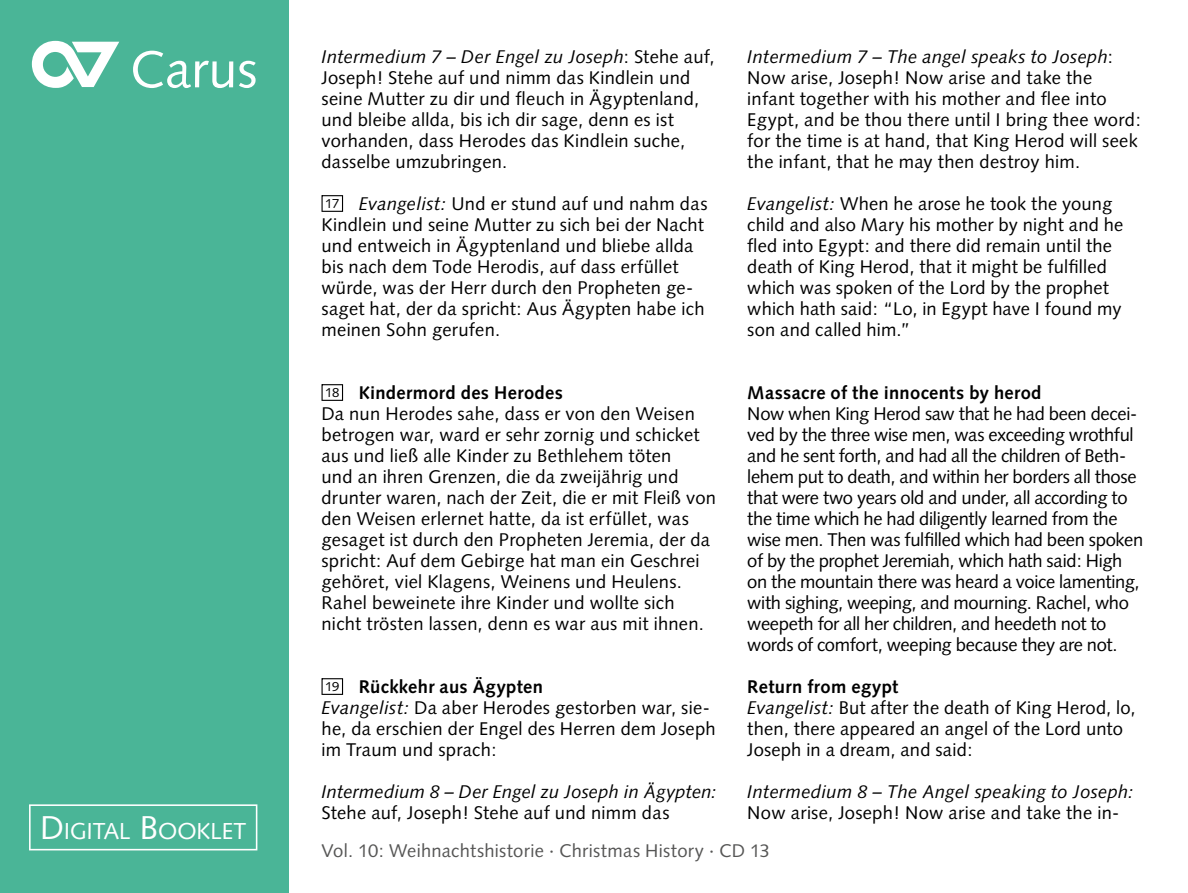
<style>
.page{position:relative;width:1188px;height:893px;background:#fff}
.page>*{position:absolute;margin:0;border:0;box-sizing:border-box;transform-origin:0 0}
.t1{font:51.9px "Syntax";color:#fff}
.t2{font:23.1px "Syntax LTCE";letter-spacing:-.01em;color:#fff}
.t3{font:18.3px/21px "Syntax";letter-spacing:.01em;color:#000}
.t4{font:18.3px/21px "Syntax";letter-spacing:-.015em;color:#000}
.t5{font:italic 18.3px "Syntax LTCE";letter-spacing:.015em;color:#000}
.t6{font:700 18.3px "Syntax LTCE";letter-spacing:.02em;color:#000}
.t7{font:18.3px "Syntax LTCE";letter-spacing:.015em;color:#565655}
.s1{font-family:"Carus Logo"}
.s2{font-style:normal}
.s3{font-family:"Syntax";font-style:normal}
.s4{font-size:13.05px}
.s5{font-family:"Syntax LTCE";font-style:italic}
.s6{font-size:33px}
.s7{font-family:"Syntax";font-weight:400;font-size:13.05px}
</style>
<div class="page">
<div style="left:0;top:0;width:288px;height:893px;background:#4ab597"></div>
<svg style="left:29px;top:804px;width:228px;height:46px"></svg>
<svg style="left:322px;top:195px;width:21px;height:17px"></svg>
<svg style="left:322px;top:384px;width:21px;height:17px"></svg>
<svg style="left:322px;top:678px;width:21px;height:17px"></svg>
<h1 class="t1" style="left:29px;top:39px;width:230px"><span class="s1">C</span>Carus</h1>
<p class="t5" style="left:747px;top:46px;width:367px">Intermedium 7 – The angel speaks to Joseph<span class="s2">:</span></p>
<p class="t5" style="left:322px;top:46px;width:395px">Intermedium 7 – Der Engel zu Joseph<span class="s2">:</span> <span class="s3">Stehe auf,</span></p>
<p class="t3" style="left:322px;top:67px;width:379px">Joseph! Stehe auf und nimm das Kindlein und seine Mutter zu dir und fleuch in Ägyptenland, und bleibe allda, bis ich dir sage, denn es ist vorhanden, dass Herodes das Kindlein suche, dasselbe umzubringen.</p>
<p class="t3" style="left:322px;top:193px;width:387px"><span class="s4">17</span> <span class="s5">Evangelist:</span> Und er stund auf und nahm das Kindlein und seine Mutter zu sich bei der Nacht und entweich in Ägyptenland und bliebe allda bis nach dem Tode Herodis, auf dass erfüllet würde, was der Herr durch den Propheten ge&shy;saget hat, der da spricht: Aus Ägypten habe ich meinen Sohn gerufen.</p>
<p class="t3" style="left:747px;top:67px;width:395px">Now arise, Joseph! Now arise and take the infant together with his mother and flee into Egypt, and be thou there until I bring thee word: for the time is at hand, that King Herod will seek the infant, that he may then destroy him.</p>
<p class="t3" style="left:747px;top:193px;width:378px"><span class="s5">Evangelist:</span> When he arose he took the young child and also Mary his mother by night and he fled into Egypt: and there did remain until the death of King Herod, that it might be fulfilled which was spoken of the Lord by the prophet which hath said: “Lo, in Egypt have I found my son and called him.”</p>
<p class="t2" style="left:40px;top:817px;width:208px"><span class="s6">D</span>IGITAL <span class="s6">B</span>OOKLET</p>
<p class="t6" style="left:747px;top:382px;width:296px">Massacre of the innocents by herod</p>
<p class="t4" style="left:747px;top:403px;width:397px">Now when King Herod saw that he had been decei&shy;ved by the three wise men, was exceeding wroth ful and he sent forth, and had all the child ren of Beth&shy;lehem put to death, and within her borders all those that were two years old and under, all according to the time which he had diligently learned from the wise men. Then was fulfilled which had been spoken of by the prophet Jere miah, which hath said: High on the mountain there was heard a voice lamenting, with sighing, weeping, and mourning. Rachel, who weepeth for all her children, and heedeth not to words of comfort, weeping because they are not.</p>
<p class="t6" style="left:747px;top:676px;width:152px">Return from egypt</p>
<p class="t3" style="left:747px;top:697px;width:390px"><span class="s5">Evangelist:</span> But after the death of King Herod, lo, then, there appeared an angel of the Lord unto<br>Joseph in a dream, and said:</p>
<p class="t5" style="left:747px;top:781px;width:388px">Intermedium 8 – The Angel speaking to Joseph:</p>
<p class="t3" style="left:747px;top:802px;width:374px">Now arise, Joseph! Now arise and take the in-</p>
<p class="t6" style="left:325px;top:382px;width:239px"><span class="s7">18</span> Kindermord des Herodes</p>
<p class="t3" style="left:322px;top:403px;width:396px">Da nun Herodes sahe, dass er von den Weisen betrogen war, ward er sehr zornig und schicket aus und ließ alle Kinder zu Bethlehem töten<br>und an ihren Grenzen, die da zweijährig und drunter waren, nach der Zeit, die er mit Fleiß von den Weisen erlernet hatte, da ist erfüllet, was gesaget ist durch den Propheten Jeremia, der da spricht: Auf dem Gebirge hat man ein Geschrei gehöret, viel Klagens, Weinens und Heulens.<br>Rahel beweinete ihre Kinder und wollte sich nicht trösten lassen, denn es war aus mit ihnen.</p>
<p class="t6" style="left:325px;top:676px;width:219px"><span class="s7">19</span> Rückkehr aus Ägypten</p>
<p class="t3" style="left:322px;top:697px;width:396px"><span class="s5">Evangelist:</span> Da aber Herodes gestorben war, sie&shy;he, da erschien der Engel des Herren dem Joseph im Traum und sprach:</p>
<p class="t5" style="left:322px;top:781px;width:397px">Intermedium 8 – Der Engel zu Joseph in Ägypten:</p>
<p class="t3" style="left:322px;top:802px;width:349px">Stehe auf, Joseph! Stehe auf und nimm das</p>
<p class="t7" style="left:322px;top:839px;width:450px">Vol. 10: Weihnachtshistorie · Christmas History · CD 13</p>
</div>
